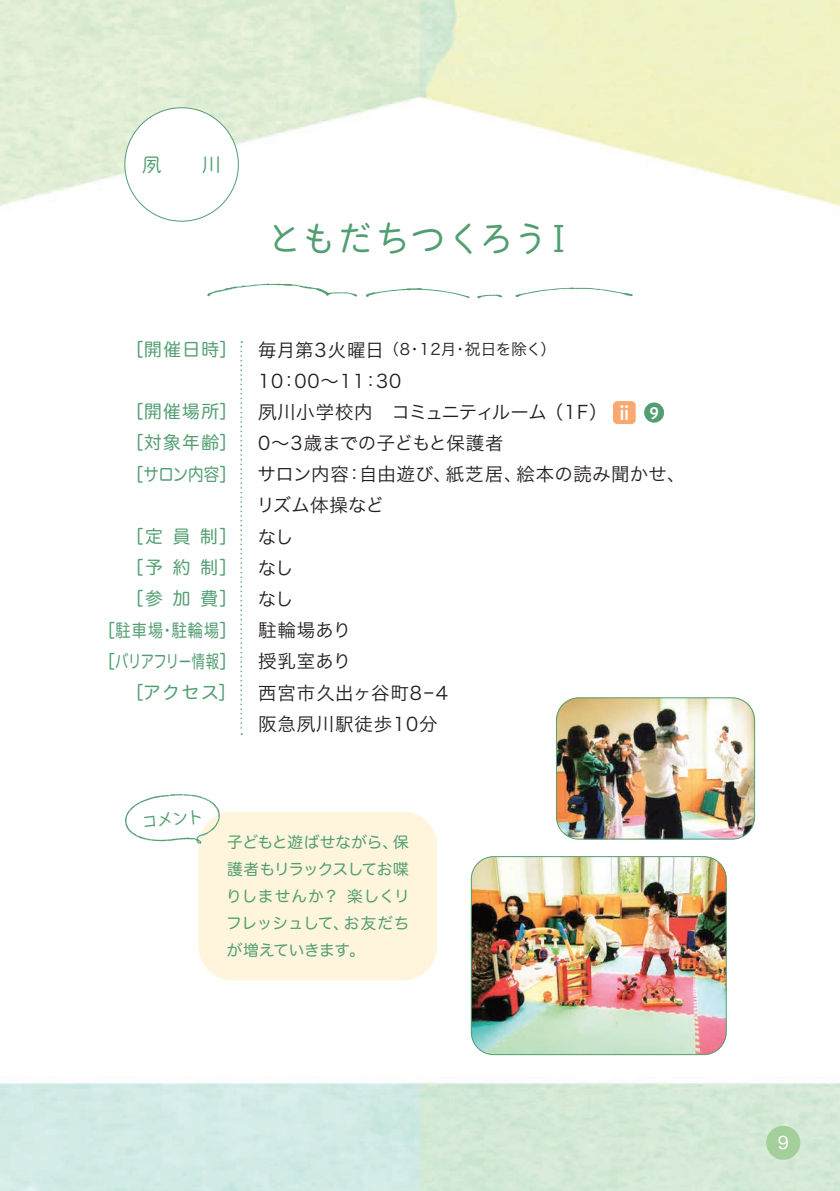
<style>
.page{position:relative;width:840px;height:1191px;background:#fff}
.page>*{position:absolute;margin:0;border:0;box-sizing:border-box;transform-origin:0 0}
.t1{font:36.8px "Marumaru Gothic 1 ALARGER";letter-spacing:-.035em;color:#529e71}
.t2{font:19.8px "Marumaru Gothic 1 ALARGER";color:#529e71}
.t3{font:18.4px/31.2px "Hiragino Sans Pr 6 N W3";letter-spacing:.025em;color:#231f20}
.t4{font:17.8px/31.2px "Hira Maru Pro N W4";letter-spacing:.075em;color:#529e71;text-align:justify}
.t5{font:17px "Marumaru Gothic 1 ALARGER";color:#529e71}
.t6{font:17px "Hira Maru Pro N W4";color:#fff}
.t7{font:15.6px/27px "Hira Maru Pro N W4";letter-spacing:-.005em;color:#529e71;text-align:justify}
.t8{font:15.6px "Hiragino Sans Pr 6 N W3";color:#231f20}
.s1{font-family:"Meiryo"}
.s2{font-size:18.4px}
.s3{font-family:"Hiragino UD Sans R Std N W6";color:#fff}
.s4{font-family:"Hiragino UD Sans R Std N W6";font-size:15.6px;color:#fff}
</style>
<div class="page">
<img style="left:0;top:0;width:839px;height:1191px">
<div style="left:765px;top:1125px;width:34px;height:34px;background:#a3cf9a;border-radius:50%"></div>
<img style="left:556px;top:697px;width:198px;height:142px">
<div style="left:556px;top:697px;width:198px;height:142px;border:1px solid #529e71;border-radius:22px"></div>
<img style="left:471px;top:856px;width:255px;height:198px">
<div style="left:471px;top:856px;width:255px;height:198px;border:1px solid #529e71;border-radius:22px"></div>
<div style="left:125px;top:108px;width:113px;height:113px;background:#fff;border-radius:50%"></div>
<svg style="left:207px;top:283px;width:150px;height:14px"></svg>
<svg style="left:515px;top:287px;width:117px;height:10px"></svg>
<svg style="left:366px;top:288px;width:103px;height:10px"></svg>
<svg style="left:476px;top:295px;width:26px;height:4px"></svg>
<svg style="left:240px;top:341px;width:2px;height:394px"></svg>
<div style="left:198px;top:811px;width:239px;height:169px;background:#fef5dc;border-radius:34px"></div>
<svg style="left:125px;top:794px;width:95px;height:50px"></svg>
<div style="left:612px;top:401px;width:23px;height:23px;background:#f9a86f;border-radius:5px"></div>
<div style="left:643px;top:402px;width:20px;height:21px;background:#529e71;border-radius:10px"></div>
<p class="t2" style="left:142px;top:154px;width:21px">夙</p>
<p class="t2" style="left:201px;top:154px;width:21px">川</p>
<h1 class="t1" style="left:265px;top:220px;width:310px">ともだちつくろう<span class="s1">Ⅰ</span></h1>
<p class="t4" style="left:126px;top:332px;width:112px">［開催日時］</p>
<p class="t4" style="left:126px;top:395px;width:112px">［開催場所］［対象年齢］［サロン内容］</p>
<p class="t4" style="left:98px;top:519px;width:140px;text-align:right">［定員制］<br>［予約制］<br>［参加費］<br>［駐車場・駐輪場］［バリアフリー情報］［アクセス］</p>
<p class="t5" style="left:140px;top:812px;width:64px;rotate:-5deg">コメント</p>
<p class="t8" style="left:258px;top:336px;width:299px"><span class="s2">毎月第3火曜日</span> （8・12月・祝日を除く）</p>
<p class="t3" style="left:256px;top:364px;width:430px">10：00〜11：30<br>夙川小学校内　コミュニティルーム （1F） <span class="s3">ⅱ</span> <span class="s4">9<br></span>0〜3歳までの子どもと保護者<br>サロン内容：自由遊び、紙芝居、絵本の読み聞かせ、リズム体操など<br>なし<br>なし<br>なし<br>駐輪場あり<br>授乳室あり<br>西宮市久出ヶ谷町8－4<br>阪急夙川駅徒歩10分</p>
<p class="t7" style="left:226px;top:828px;width:185px">子どもと遊ばせながら、保護者もリラックスしてお喋りしませんか？楽しくリフレッシュして、お友だちが増えていきます。</p>
<p class="t6" style="left:777px;top:1128px;width:13px">9</p>
</div>
